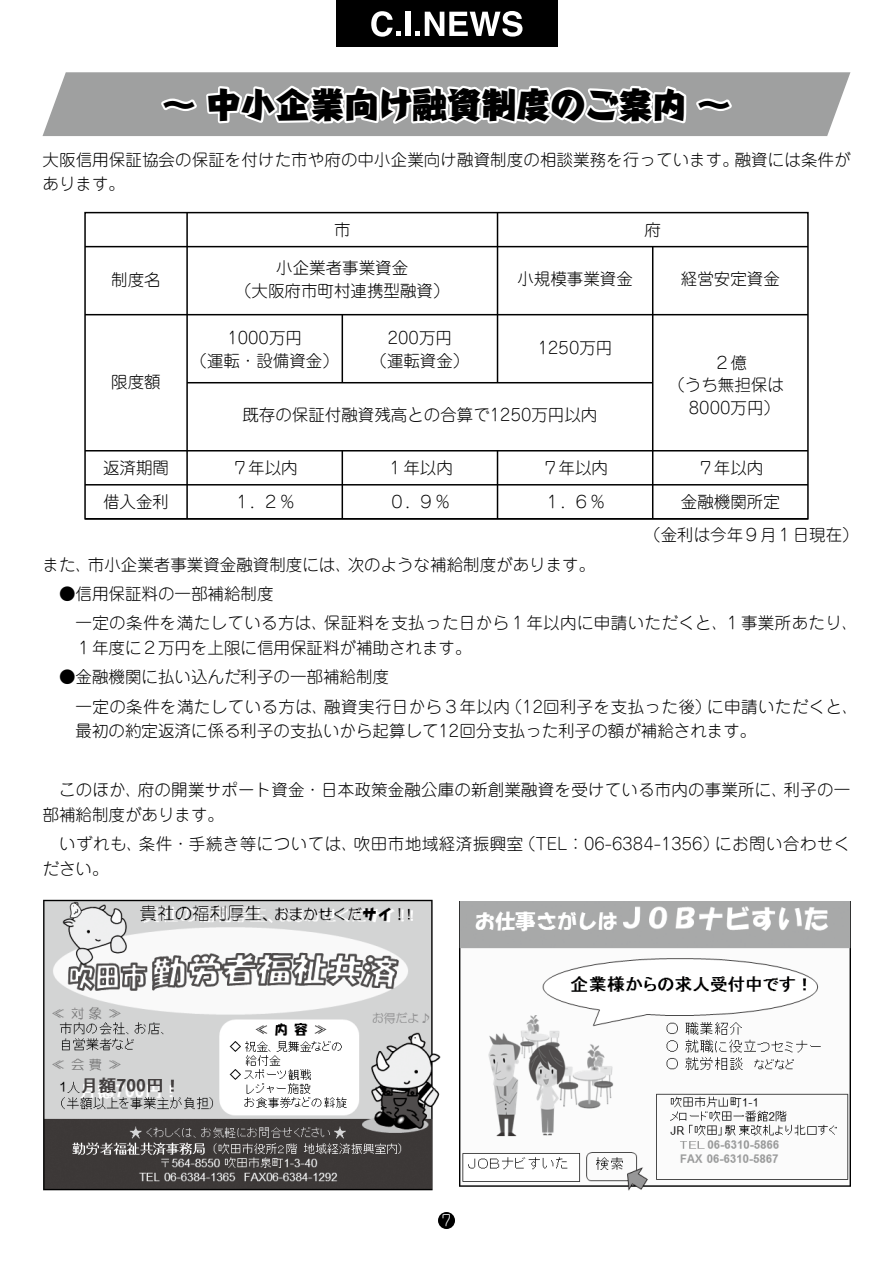
<style>
.page{position:relative;width:893px;height:1263px;background:#fff}
.page>*{position:absolute;margin:0;border:0;box-sizing:border-box;transform-origin:0 0}
.t1{font:800 34.5px "Harucraft Std";color:#000}
.t2{font:300 16.5px/34px "Jun 101 Pro";color:#000}
.t3{font:300 16.5px/24.8px "Jun 101 Pro";letter-spacing:.025em;color:#000}
.t4{font:300 16.5px/24.8px "Jun 101 Pro";letter-spacing:.03em;color:#000}
.t5{font:300 15px "Jun 101 Pro";color:#fff}
</style>
<div class="page">
<div style="left:336px;top:0;width:221px;height:47px;background:#000"></div>
<svg style="left:371px;top:11px;width:30px;height:26px"></svg>
<div style="left:406px;top:12px;width:5px;height:24px;background:#fff"></div>
<svg style="left:415px;top:11px;width:107px;height:26px"></svg>
<div style="left:438px;top:1212px;width:17px;height:17px;background:#000;border-radius:50%"></div>
<img style="left:43px;top:899px;width:398px;height:292px">
<img style="left:459px;top:901px;width:391px;height:290px">
<div style="left:84px;top:212px;width:725px;height:307px;border:2px solid #000"></div>
<hr style="left:186px;top:213px;width:2px;height:306px;background:#000">
<hr style="left:497px;top:213px;width:1px;height:170px;background:#000">
<hr style="left:497px;top:451px;width:1px;height:68px;background:#000">
<hr style="left:342px;top:315px;width:1px;height:68px;background:#000">
<hr style="left:342px;top:451px;width:1px;height:68px;background:#000">
<hr style="left:652px;top:247px;width:1px;height:272px;background:#000">
<hr style="left:85px;top:246px;width:723px;height:1px;background:#000">
<hr style="left:85px;top:314px;width:723px;height:1px;background:#000">
<hr style="left:187px;top:382px;width:466px;height:1px;background:#000">
<hr style="left:85px;top:450px;width:723px;height:1px;background:#000">
<hr style="left:85px;top:484px;width:723px;height:1px;background:#000">
<hr style="left:85px;top:518px;width:723px;height:1px;background:#000">
<svg style="left:43px;top:72px;width:807px;height:64px;background:#a6a7a7"></svg>
<svg style="left:157px;top:82px;width:579px;height:54px"></svg>
<h1 class="t1" style="left:162px;top:78px;width:571px">～ 中小企業向け融資制度のご案内 ～</h1>
<p class="t2" style="left:43px;top:145px;width:810px;line-height:24.8px">大阪信用保証協会の保証を付けた市や府の中小企業向け融資制度の相談業務を行っています。融資には条件があります。</p>
<p class="t2" style="left:111px;top:260px;width:51px">制度名</p>
<p class="t2" style="left:111px;top:363px;width:51px">限度額</p>
<p class="t2" style="left:103px;top:448px;width:67px">返済期間借入金利</p>
<p class="t2" style="left:334px;top:210px;width:18px">市</p>
<p class="t2" style="left:644px;top:211px;width:18px">府</p>
<p class="t2" style="left:235px;top:255px;width:216px;line-height:22.5px;text-align:center">小企業者事業資金<br>（大阪府市町村連携型融資）</p>
<p class="t2" style="left:517px;top:260px;width:117px">小規模事業資金</p>
<p class="t2" style="left:681px;top:260px;width:100px">経営安定資金</p>
<p class="t2" style="left:190px;top:325px;width:150px;line-height:22.5px;text-align:center">1000万円<br>（運転・設備資金）</p>
<p class="t2" style="left:370px;top:325px;width:100px;line-height:22.5px;text-align:center">200万円<br>（運転資金）</p>
<p class="t2" style="left:242px;top:396px;width:357px">既存の保証付融資残高との合算で1250万円以内</p>
<p class="t2" style="left:538px;top:329px;width:76px">1250万円</p>
<p class="t2" style="left:714px;top:344px;width:34px">２億</p>
<p class="t2" style="left:668px;top:366px;width:117px">（うち無担保は</p>
<p class="t2" style="left:689px;top:389px;width:93px">8000万円）</p>
<p class="t2" style="left:232px;top:448px;width:67px">７年以内<br>１．２％</p>
<p class="t2" style="left:387px;top:448px;width:67px">１年以内<br>０．９％</p>
<p class="t2" style="left:542px;top:448px;width:67px">７年以内<br>１．６％</p>
<p class="t2" style="left:681px;top:448px;width:100px;text-align:center">７年以内<br>金融機関所定</p>
<p class="t2" style="left:644px;top:516px;width:216px">（金利は今年９月１日現在）</p>
<p class="t2" style="left:43px;top:548px;width:554px;line-height:29.2px">また、市小企業者事業資金融資制度には、次のような補給制度があります。　●信用保証料の一部補給制度</p>
<p class="t3" style="left:76px;top:609px;width:784px">一定の条件を満たしている方は、保証料を支払った日から１年以内に申請いただくと、１事業所あたり、<br>１年度に２万円を上限に信用保証料が補助されます。</p>
<p class="t3" style="left:76px;top:660px;width:785px;line-height:29.2px;text-indent:-33px">　●金融機関に払い込んだ利子の一部補給制度<br>一定の条件を満たしている方は、融資実行日から３年以内（12回利子を支払った後）に申請いただくと、</p>
<p class="t2" style="left:76px;top:712px;width:682px">最初の約定返済に係る利子の支払いから起算して12回分支払った利子の額が補給されます。</p>
<p class="t2" style="left:43px;top:775px;width:809px;line-height:24.8px">　このほか、府の開業サポート資金・日本政策金融公庫の新創業融資を受けている市内の事業所に、利子の一部補給制度があります。</p>
<p class="t4" style="left:43px;top:829px;width:809px">　いずれも、条件・手続き等については、吹田市地域経済振興室（TEL：06-6384-1356）にお問い合わせください。</p>
<p class="t5" style="left:442px;top:1209px;width:11px">7</p>
</div>
